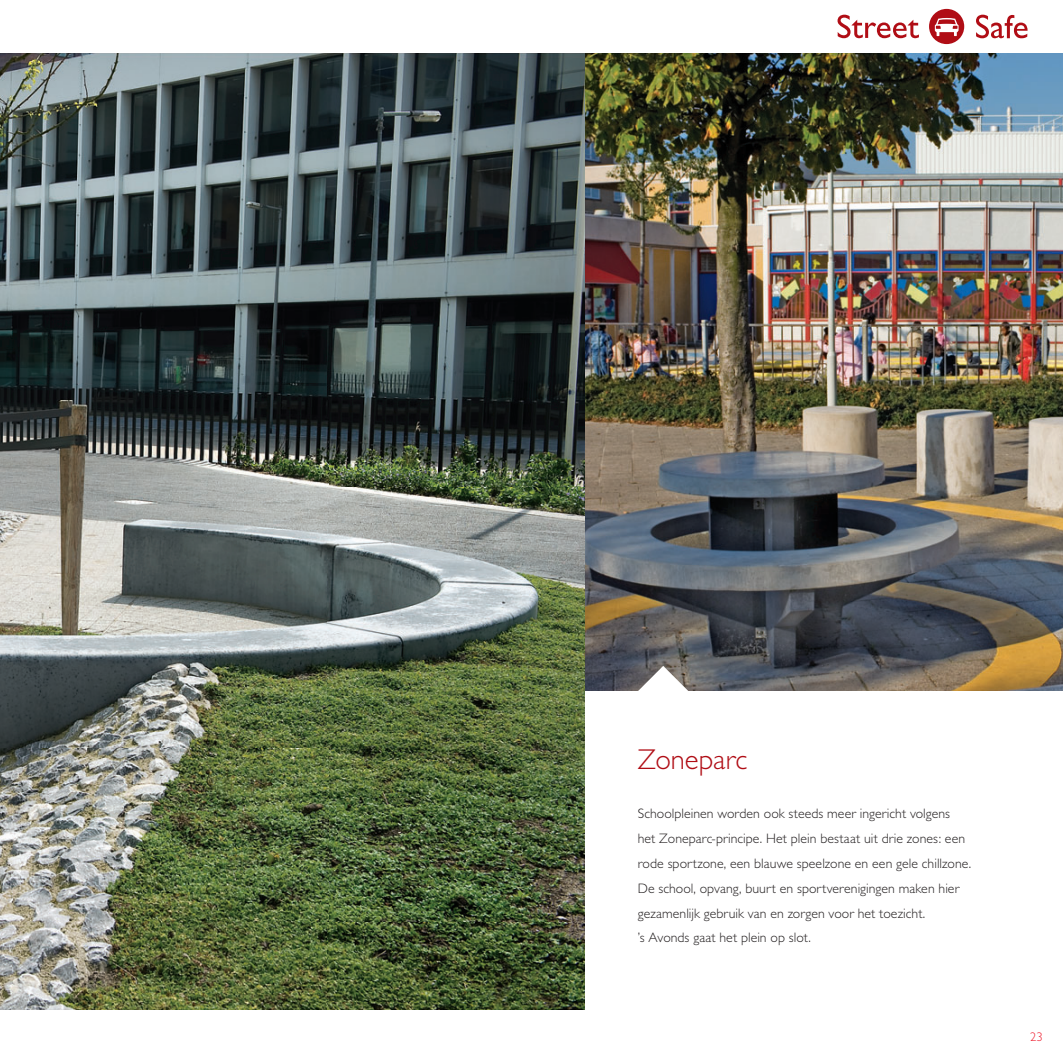
<style>
.page{position:relative;width:1063px;height:1063px;background:#fff}
.page>*{position:absolute;margin:0;border:0;box-sizing:border-box;transform-origin:0 0}
.t1{font:300 28.75px "Gill Sans";color:#b00d15}
.t2{font:300 13.75px/24.8px "Gill Sans";letter-spacing:.005em;color:#231f20}
.t3{font:300 12.5px "Gill Sans";color:#ee1b2c}
</style>
<div class="page">
<img style="left:585px;top:53px;width:478px;height:638px">
<img style="left:0;top:53px;width:585px;height:957px">
<svg style="left:638px;top:666px;width:50px;height:25px"></svg>
<svg style="left:929px;top:9px;width:35px;height:35px"></svg>
<svg style="left:976px;top:15px;width:52px;height:23px"></svg>
<svg style="left:838px;top:15px;width:81px;height:23px"></svg>
<h1 class="t1" style="left:638px;top:748px;width:111px">Zoneparc</h1>
<p class="t2" style="left:638px;top:803px;width:335px">Schoolpleinen worden ook steeds meer ingericht volgens het Zoneparc-principe. Het plein bestaat uit drie zones: een rode sportzone, een blauwe speelzone en een gele chillzone.<br>De school, opvang, buurt en sportverenigingen maken hier gezamenlijk gebruik van en zorgen voor het toezicht.<br>’s Avonds gaat het plein op slot.</p>
<p class="t3" style="left:1030px;top:1032px;width:14px">23</p>
</div>
